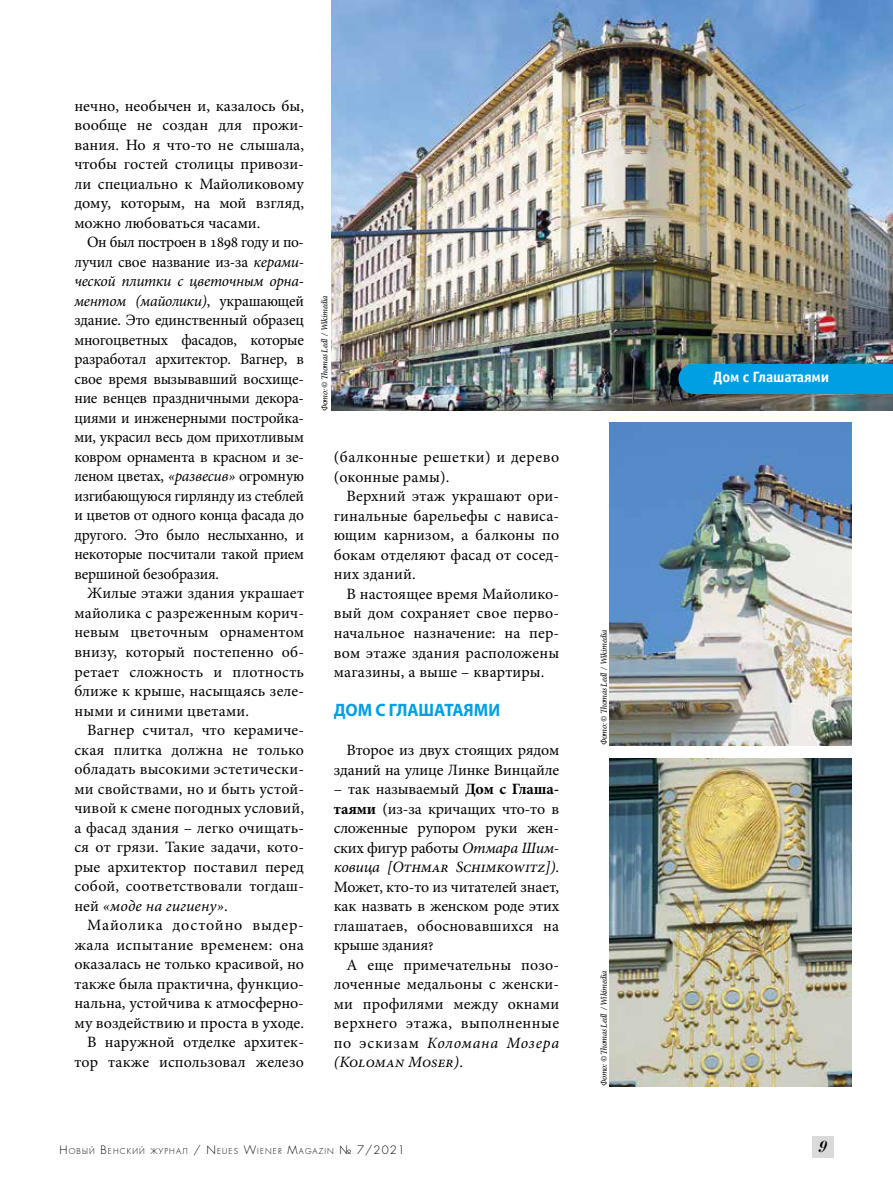
<style>
.page{position:relative;width:893px;height:1191px;background:#fff}
.page>*{position:absolute;margin:0;border:0;box-sizing:border-box;transform-origin:0 0}
.t1{font:700 18px "Myriad Pro";color:#009fe3;scale:.95 1}
.t2{font:italic 16.5px "Paragon Nord C";color:#000}
.t3{font:15.75px/19.5px "Minion Pro";letter-spacing:.01em;color:#000;text-align:justify}
.t4{font:15.75px/19.5px "Minion Pro";letter-spacing:-.01em;color:#000;text-align:right}
.t5{font:15.75px/19.5px "Minion Pro";letter-spacing:.03em;color:#000}
.t6{font:15px "Officina Sans Bold C";letter-spacing:-.01em;color:#fff}
.t7{font:italic 9px "Minion Pro";letter-spacing:-.035em;color:#000}
.t8{font:7.8px "Favorit Light C";letter-spacing:.145em;color:#000}
.s1{font-style:italic}
.s2{font-weight:700}
.s3{font-size:11.25px}
</style>
<div class="page">
<div style="left:812px;top:1136px;width:21px;height:22px;background:#dadada"></div>
<img style="left:332px;top:0;width:561px;height:410px">
<div style="left:678px;top:364px;width:215px;height:30px;background:#009fe3"></div>
<img style="left:609px;top:422px;width:242px;height:323px">
<img style="left:609px;top:759px;width:242px;height:327px">
<p class="t3" style="left:74px;top:96px;width:231px">нечно, необычен и, казалось бы, вообще не создан для прожи&shy;вания. Но я что-то не слышала, чтобы гостей столицы привози&shy;ли специально к Майоликовому дому, которым, на мой взгляд, можно любоваться часами.</p>
<p class="t3" style="left:74px;top:233px;width:231px;text-indent:13px">Он был построен в 1898 году и по&shy;лучил свое название из-за <span class="s1">керами&shy;ческой плитки с цветочным орна&shy;ментом (майолики)</span>, украшающей здание. Это единственный образец многоцветных фасадов, которые разработал архитектор. Вагнер, в свое время вызывавший восхище&shy;ние венцев праздничными декора&shy;циями и инженерными постройка&shy;ми, украсил весь дом прихотливым ковром орнамента в красном и зе&shy;леном цветах, <span class="s1">«развесив»</span> огромную изгибающуюся гирлянду из стеблей и цветов от одного конца фасада до другого. Это было неслыханно, и некоторые посчитали такой прием вершиной безобразия.</p>
<p class="t3" style="left:74px;top:584px;width:231px;text-indent:13px">Жилые этажи здания украшает майолика с разреженным корич&shy;невым цветочным орнаментом внизу, который постепенно об&shy;ретает сложность и плотность ближе к крыше, насыщаясь зеле&shy;ными и синими цветами.</p>
<p class="t3" style="left:74px;top:720px;width:231px;text-indent:13px">Вагнер считал, что керамиче&shy;ская плитка должна не только обладать высокими эстетически&shy;ми свойствами, но и быть устой&shy;чивой к смене погодных условий, а фасад здания – легко очищать&shy;ся от грязи. Такие задачи, кото&shy;рые архитектор поставил перед собой, соответствовали тогдаш&shy;ней <span class="s1">«моде на гигиену»</span>.</p>
<p class="t3" style="left:74px;top:915px;width:231px;text-align:right">Майолика достойно выдер&shy;жала испытание временем: она оказалась не только красивой, но также была практична, функцио&shy;нальна, устойчива к атмосферно&shy;му воздействию и проста в уходе.<br>В наружной отделке архитек&shy;тор также использовал железо</p>
<p class="t7" style="left:319px;top:411px;width:117px;rotate:-90deg">Фото: © Thomas Ledl / Wikimedia</p>
<p class="t5" style="left:334px;top:448px;width:227px">(балконные решетки) и дерево (оконные рамы).</p>
<p class="t3" style="left:334px;top:487px;width:227px;text-indent:13px">Верхний этаж украшают ори&shy;гинальные барельефы с нависа&shy;ющим карнизом, а балконы по бокам отделяют фасад от сосед&shy;них зданий.</p>
<p class="t3" style="left:334px;top:584px;width:227px;text-indent:13px">В настоящее время Майолико&shy;вый дом сохраняет свое перво&shy;начальное назначение: на пер&shy;вом этаже здания расположены магазины, а выше – квартиры.</p>
<p class="t1" style="left:334px;top:698px;width:176px">ДОМ С ГЛАШАТАЯМИ</p>
<p class="t4" style="left:334px;top:740px;width:227px">Второе из двух стоящих рядом зданий на улице Линке Винцайле</p>
<p class="t3" style="left:334px;top:779px;width:227px">– так называемый <span class="s2">Дом с Глаша&shy;таями</span> (из-за кричащих что-то в сложенные рупором руки жен&shy;ских фигур работы <span class="s1">Отмара Шим&shy;ковица [Othmar Schimkowitz])</span>.<br>Может, кто-то из читателей знает, как назвать в женском роде этих глашатаев, обосновавшихся на крыше здания?</p>
<p class="t3" style="left:334px;top:955px;width:227px;text-indent:13px">А еще примечательны позо&shy;лоченные медальоны с женски&shy;ми профилями между окнами верхнего этажа, выполненные по эскизам <span class="s1">Коломана Мозера (Kol oman Moser)</span>.</p>
<p class="t7" style="left:598px;top:745px;width:117px;rotate:-90deg">Фото: © Thomas Ledl / Wikimedia</p>
<p class="t7" style="left:598px;top:1086px;width:117px;rotate:-90deg">Фото: © Thomas Ledl / Wikimedia</p>
<p class="t6" style="left:714px;top:368px;width:117px">Дом с Глашатаями</p>
<p class="t8" style="left:60px;top:1145px;width:347px"><span class="s3">Н</span>ОВЫЙ <span class="s3">В</span>ЕНСКИЙ ЖУРНАЛ <span class="s3">/</span> <span class="s3">N</span>EUES <span class="s3">W</span>IEN ER <span class="s3">M</span>AGAZIN <span class="s3">№ 7/2021</span></p>
<p class="t2" style="left:817px;top:1137px;width:10px">9</p>
</div>
